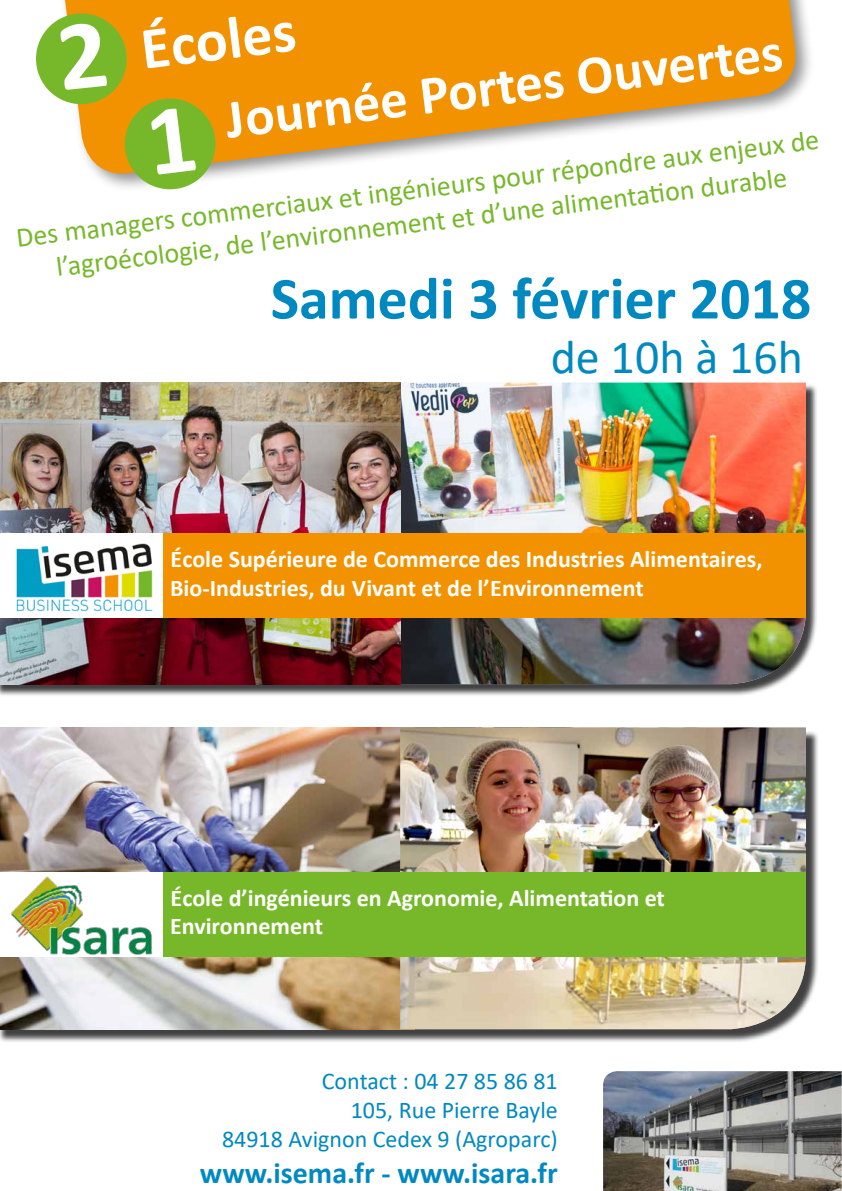
<style>
.page{position:relative;width:842px;height:1191px;background:#fff}
.page>*{position:absolute;margin:0;border:0;box-sizing:border-box;transform-origin:0 0}
.t1{font:700 60px "Calibri";color:#0089c1}
.t2{font:700 60px "Calibri";color:#fff}
.t3{font:700 55px "Calibri";color:#fff}
.t4{font:48px "Calibri";color:#0089c1}
.t5{font:700 30px "Calibri";color:#0089c1}
.t6{font:28px/33.6px "Calibri";color:#76b82a;text-align:center}
.t7{font:700 24px/28.8px "Calibri";color:#fff}
.t8{font:24px/28.8px "Calibri";color:#0089c1;text-align:right}
.s1{font-size:100px}
</style>
<div class="page">
<div style="left:0;top:730px;width:819px;height:312px;background:#000;opacity:.75"></div>
<div style="left:0;top:384px;width:818px;height:312px;background:#000;opacity:.75"></div>
<div style="left:58px;top:0;width:757px;height:193px;background:#000;opacity:.43"></div>
<svg style="left:62px;top:0;width:738px;height:178px;fill:#f39200"></svg>
<div style="left:36px;top:13px;width:91px;height:91px;background:#76b82a;border-radius:50%"></div>
<div style="left:125px;top:99px;width:90px;height:90px;background:#76b82a;border-radius:50%"></div>
<img style="left:0;top:727px;width:400px;height:302px">
<img style="left:400px;top:727px;width:406px;height:302px">
<img style="left:0;top:382px;width:806px;height:302px">
<img style="left:603px;top:1071px;width:239px;height:120px">
<div style="left:160px;top:872px;width:646px;height:85px;background:#76b82a"></div>
<div style="left:0;top:872px;width:163px;height:85px;background:#fff"></div>
<div style="left:160px;top:533px;width:646px;height:85px;background:#f39200"></div>
<div style="left:0;top:533px;width:163px;height:85px;background:#fff"></div>
<img style="left:16px;top:543px;width:137px;height:69px">
<img style="left:11px;top:876px;width:142px;height:79px">
<h1 class="t2" style="left:136px;top:7px;width:157px;rotate:-7deg">Écoles</h1>
<h2 class="t3" style="left:140px;top:91px;width:644px;rotate:-7deg"><span class="s1">1</span> Journée Portes Ouvertes</h2>
<p class="t6" style="left:14px;top:221px;width:810px;rotate:-7deg">Des managers commerciaux et ingénieurs pour répondre aux enjeux de l’agroécologie, de l’environnement et d’une alimentati on durable</p>
<h1 class="t1" style="left:271px;top:256px;width:542px">Samedi 3 février 2018</h1>
<h3 class="t4" style="left:551px;top:323px;width:254px">de 10h à 16h</h3>
<p class="t7" style="left:170px;top:544px;width:594px">École Supérieure de Commerce des Industries Alimentaires,<br>Bio-Industries, du Vivant et de l’Environnement</p>
<p class="t7" style="left:170px;top:883px;width:496px">École d’ingénieurs en Agronomie, Alimentation et<br>Environnement</p>
<p class="t8" style="left:222px;top:1066px;width:337px">Contact : 04 27 85 86 81<br>105, Rue Pierre Bayle<br>84918 Avignon Cedex 9 (Agroparc)</p>
<p class="t5" style="left:200px;top:1151px;width:359px">www.isema.fr - www.isara.fr</p>
</div>
